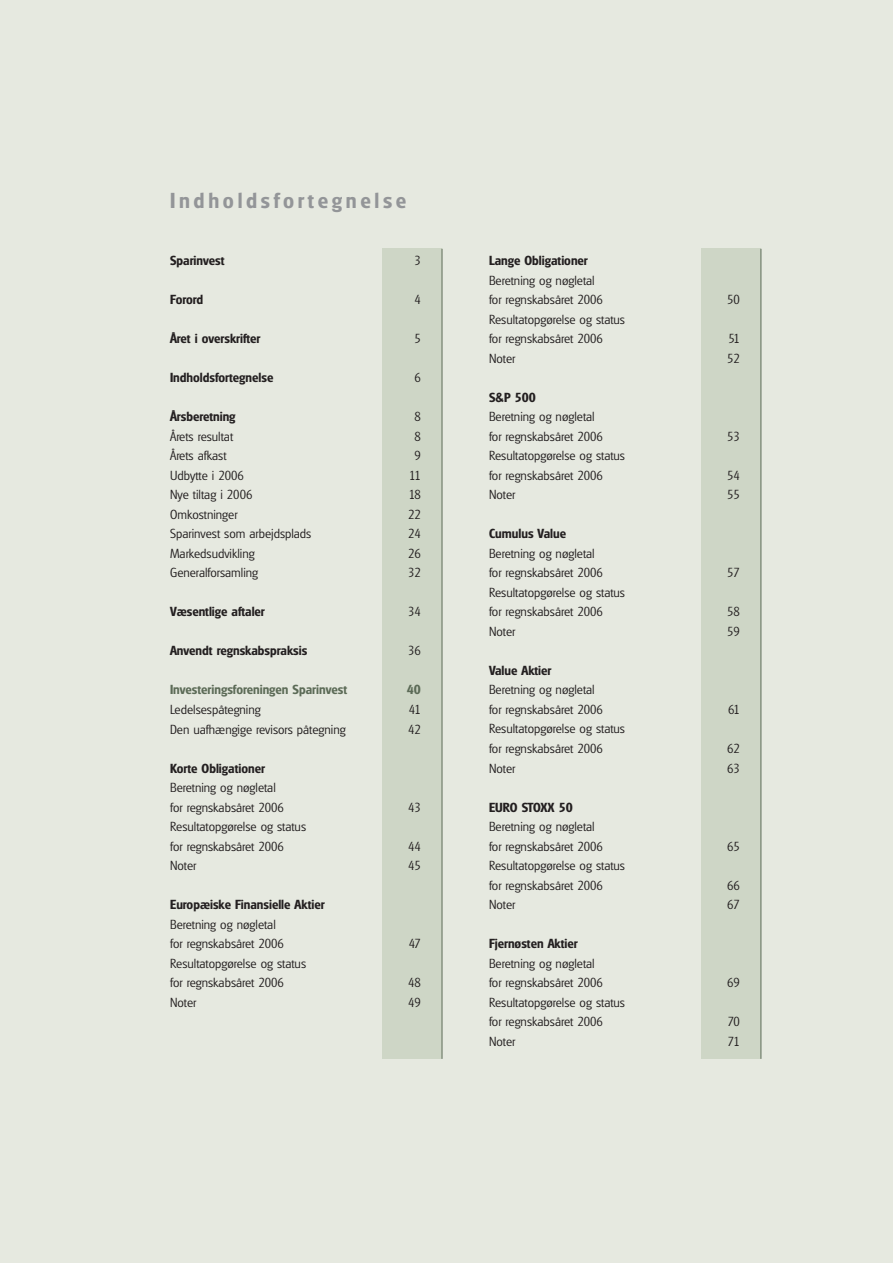
<style>
.page{position:relative;width:893px;height:1263px;background:#e6e9e0}
.page>*{position:absolute;margin:0;border:0;box-sizing:border-box;transform-origin:0 0}
.t1{font:600 21px "Glasgow";letter-spacing:.175em;color:#939598}
.t2{font:300 12.75px/19.5px "Glasgow";color:#231f20}
.t3{font:600 12.75px "Glasgow";color:#231f20}
.t4{font:600 12.75px "Glasgow";color:#5c6b57}
</style>
<div class="page">
<div style="left:383px;top:249px;width:59px;height:810px;background:#ced6c6"></div>
<hr style="left:442px;top:249px;width:1px;height:810px;background:#5c6b57">
<div style="left:702px;top:249px;width:59px;height:810px;background:#ced6c6"></div>
<hr style="left:761px;top:249px;width:1px;height:810px;background:#5c6b57">
<h1 class="t1" style="left:170px;top:193px;width:238px">Indholdsfortegnelse</h1>
<p class="t3" style="left:170px;top:256px;width:56px">Sparinvest</p>
<p class="t2" style="left:415px;top:252px;width:8px">3</p>
<p class="t3" style="left:170px;top:295px;width:35px">Forord</p>
<p class="t2" style="left:415px;top:291px;width:8px">4</p>
<p class="t3" style="left:170px;top:334px;width:92px">Året i overskrifter</p>
<p class="t2" style="left:415px;top:330px;width:8px">5</p>
<p class="t3" style="left:170px;top:373px;width:105px">Indholdsfortegnelse</p>
<p class="t2" style="left:415px;top:369px;width:8px">6</p>
<p class="t3" style="left:170px;top:412px;width:67px">Årsberetning</p>
<p class="t2" style="left:415px;top:408px;width:8px">8</p>
<p class="t2" style="left:170px;top:428px;width:65px">Årets resultat</p>
<p class="t2" style="left:415px;top:428px;width:8px">8</p>
<p class="t2" style="left:170px;top:447px;width:58px">Årets afkast</p>
<p class="t2" style="left:415px;top:447px;width:8px">9</p>
<p class="t2" style="left:170px;top:467px;width:75px">Udbytte i 2006</p>
<p class="t2" style="left:409px;top:467px;width:13px">11</p>
<p class="t2" style="left:170px;top:486px;width:84px">Nye tiltag i 2006</p>
<p class="t2" style="left:409px;top:486px;width:14px">18</p>
<p class="t2" style="left:170px;top:506px;width:69px">Omkostninger</p>
<p class="t2" style="left:408px;top:506px;width:14px">22</p>
<p class="t2" style="left:170px;top:525px;width:143px">Sparinvest som arbejdsplads</p>
<p class="t2" style="left:408px;top:525px;width:14px">24</p>
<p class="t2" style="left:170px;top:545px;width:86px">Markedsudvikling</p>
<p class="t2" style="left:408px;top:545px;width:14px">26</p>
<p class="t2" style="left:170px;top:564px;width:90px">Generalforsamling</p>
<p class="t2" style="left:408px;top:564px;width:14px">32</p>
<p class="t3" style="left:170px;top:607px;width:96px">Væsentlige aftaler</p>
<p class="t2" style="left:408px;top:603px;width:14px">34</p>
<p class="t3" style="left:170px;top:646px;width:139px">Anvendt regnskabspraksis</p>
<p class="t2" style="left:408px;top:642px;width:14px">36</p>
<p class="t4" style="left:170px;top:685px;width:178px">Investeringsforeningen Sparinvest</p>
<p class="t4" style="left:407px;top:685px;width:16px">40</p>
<p class="t2" style="left:170px;top:701px;width:92px">Ledelsespåtegning</p>
<p class="t2" style="left:409px;top:701px;width:14px">41</p>
<p class="t2" style="left:170px;top:720px;width:177px">Den uafhængige revisors påtegning</p>
<p class="t2" style="left:408px;top:720px;width:14px">42</p>
<p class="t3" style="left:170px;top:763px;width:96px">Korte Obligationer</p>
<p class="t2" style="left:170px;top:779px;width:115px">Beretning og nøgletal for regnskabsåret 2006</p>
<p class="t2" style="left:408px;top:798px;width:14px">43</p>
<p class="t2" style="left:170px;top:818px;width:138px">Resultatopgørelse og status for regnskabsåret 2006</p>
<p class="t2" style="left:408px;top:837px;width:14px">44</p>
<p class="t2" style="left:170px;top:857px;width:28px">Noter</p>
<p class="t2" style="left:408px;top:857px;width:14px">45</p>
<p class="t3" style="left:170px;top:900px;width:156px">Europæiske Finansielle Aktier</p>
<p class="t2" style="left:170px;top:915px;width:115px">Beretning og nøgletal for regnskabsåret 2006</p>
<p class="t2" style="left:409px;top:935px;width:14px">47</p>
<p class="t2" style="left:170px;top:954px;width:138px">Resultatopgørelse og status for regnskabsåret 2006</p>
<p class="t2" style="left:408px;top:974px;width:14px">48</p>
<p class="t2" style="left:170px;top:993px;width:28px">Noter</p>
<p class="t2" style="left:408px;top:993px;width:14px">49</p>
<p class="t3" style="left:489px;top:256px;width:100px">Lange Obligationer</p>
<p class="t2" style="left:489px;top:272px;width:115px">Beretning og nøgletal for regnskabsåret 2006</p>
<p class="t2" style="left:489px;top:311px;width:138px">Resultatopgørelse og status for regnskabsåret 2006</p>
<p class="t2" style="left:727px;top:291px;width:14px">50</p>
<p class="t2" style="left:728px;top:330px;width:13px">51</p>
<p class="t2" style="left:489px;top:350px;width:28px">Noter</p>
<p class="t2" style="left:727px;top:350px;width:14px">52</p>
<p class="t3" style="left:489px;top:393px;width:48px">S&amp;P 500</p>
<p class="t2" style="left:489px;top:408px;width:115px">Beretning og nøgletal for regnskabsåret 2006</p>
<p class="t2" style="left:727px;top:428px;width:14px">53</p>
<p class="t2" style="left:489px;top:447px;width:138px">Resultatopgørelse og status for regnskabsåret 2006</p>
<p class="t2" style="left:727px;top:467px;width:14px">54</p>
<p class="t2" style="left:489px;top:486px;width:28px">Noter</p>
<p class="t2" style="left:727px;top:486px;width:14px">55</p>
<p class="t3" style="left:489px;top:529px;width:79px">Cumulus Value</p>
<p class="t2" style="left:489px;top:545px;width:115px">Beretning og nøgletal for regnskabsåret 2006</p>
<p class="t2" style="left:727px;top:564px;width:14px">57</p>
<p class="t2" style="left:489px;top:584px;width:138px">Resultatopgørelse og status for regnskabsåret 2006</p>
<p class="t2" style="left:727px;top:603px;width:14px">58</p>
<p class="t2" style="left:489px;top:623px;width:28px">Noter</p>
<p class="t2" style="left:727px;top:623px;width:14px">59</p>
<p class="t3" style="left:489px;top:666px;width:64px">Value Aktier</p>
<p class="t2" style="left:489px;top:681px;width:115px">Beretning og nøgletal for regnskabsåret 2006</p>
<p class="t2" style="left:728px;top:701px;width:13px">61</p>
<p class="t2" style="left:489px;top:720px;width:138px">Resultatopgørelse og status for regnskabsåret 2006</p>
<p class="t2" style="left:727px;top:740px;width:14px">62</p>
<p class="t2" style="left:489px;top:759px;width:28px">Noter</p>
<p class="t2" style="left:727px;top:759px;width:14px">63</p>
<p class="t3" style="left:489px;top:802px;width:85px">EURO STOXX 50</p>
<p class="t2" style="left:489px;top:818px;width:115px">Beretning og nøgletal for regnskabsåret 2006</p>
<p class="t2" style="left:727px;top:837px;width:14px">65</p>
<p class="t2" style="left:489px;top:857px;width:138px">Resultatopgørelse og status for regnskabsåret 2006</p>
<p class="t2" style="left:727px;top:876px;width:14px">66</p>
<p class="t2" style="left:489px;top:896px;width:28px">Noter</p>
<p class="t2" style="left:727px;top:896px;width:14px">67</p>
<p class="t3" style="left:489px;top:939px;width:90px">Fjernøsten Aktier</p>
<p class="t2" style="left:489px;top:954px;width:115px">Beretning og nøgletal for regnskabsåret 2006</p>
<p class="t2" style="left:727px;top:974px;width:14px">69</p>
<p class="t2" style="left:489px;top:993px;width:138px">Resultatopgørelse og status for regnskabsåret 2006</p>
<p class="t2" style="left:728px;top:1013px;width:14px">70</p>
<p class="t2" style="left:489px;top:1032px;width:28px">Noter</p>
<p class="t2" style="left:728px;top:1032px;width:13px">71</p>
</div>
